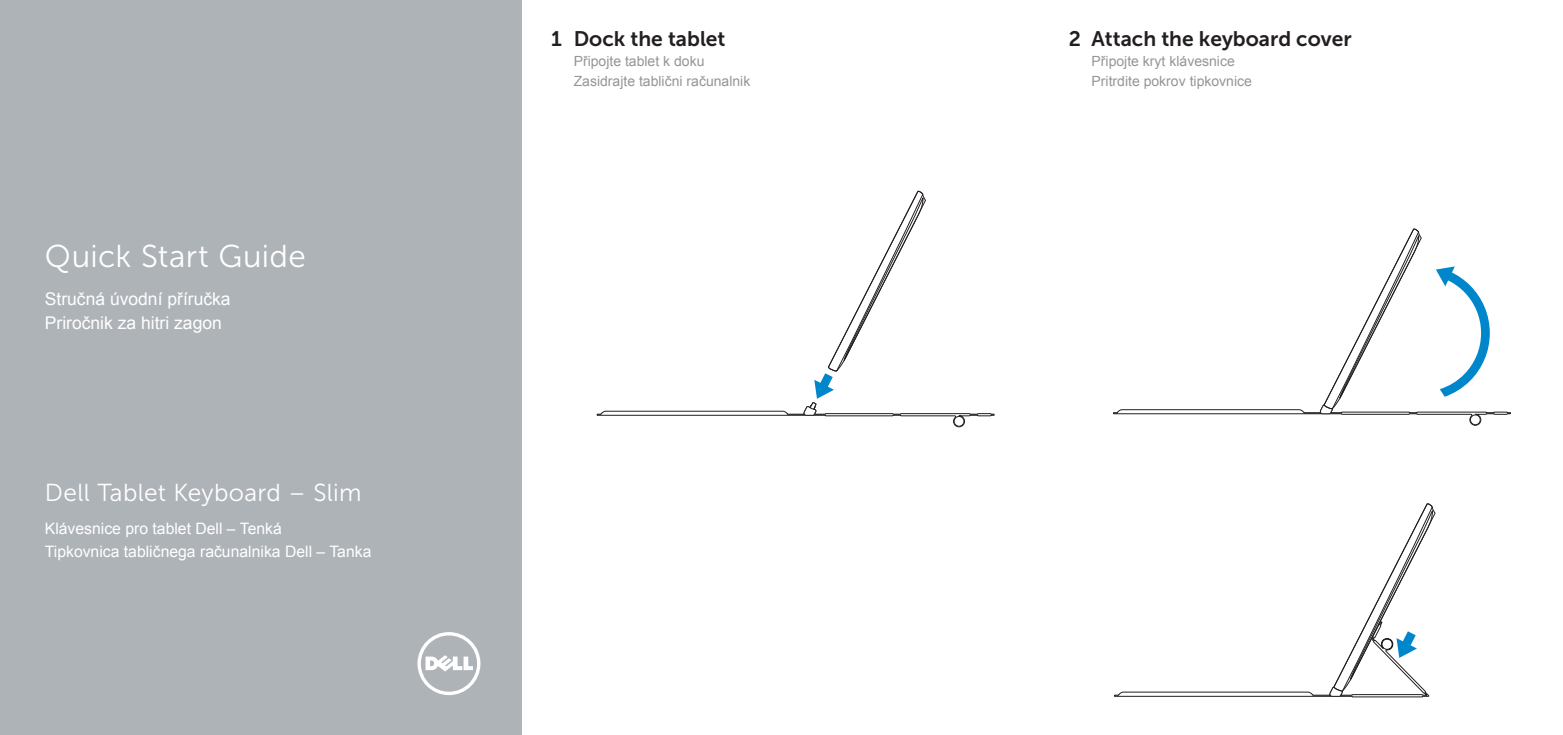
<style>
.page{position:relative;width:1563px;height:735px;background:#fff}
.page>*{position:absolute;margin:0;border:0;box-sizing:border-box;transform-origin:0 0}
.t1{font:31.5px "Museo Sans For Dell 300";letter-spacing:.015em;color:#fff}
.t2{font:24.5px "Museo Sans For Dell 300";letter-spacing:.01em;color:#fff}
.t3{font:21px "Museo Sans For Dell 700";color:#231f20}
.t4{font:17.5px/24.5px "Arial";color:#fff}
.t5{font:15.75px/22.8px "Arial";color:#fff}
.t6{font:14px/19.9px "Arial";color:#939598}
</style>
<div class="page">
<div style="left:0;top:0;width:521px;height:734px;background:#aeb3b8"></div>
<svg style="left:417px;top:632px;width:63px;height:62px"></svg>
<svg style="left:1113px;top:228px;width:397px;height:197px"></svg>
<svg style="left:597px;top:190px;width:397px;height:237px"></svg>
<svg style="left:1114px;top:503px;width:321px;height:194px"></svg>
<h1 class="t1" style="left:45px;top:239px;width:263px">Quick Start Guide</h1>
<p class="t4" style="left:45px;top:286px;width:187px">Stručná úvodní příručka<br>Priročnik za hitri zagon</p>
<h2 class="t2" style="left:45px;top:479px;width:318px">Dell Tablet Keyboard – Slim</h2>
<p class="t5" style="left:45px;top:516px;width:328px">Klávesnice pro tablet Dell – Tenká<br>Tipkovnica tabličnega računalnika Dell – Tanka</p>
<h3 class="t3" style="left:551px;top:27px;width:12px">1</h3>
<h3 class="t3" style="left:574px;top:27px;width:153px">Dock the tablet</h3>
<p class="t6" style="left:574px;top:51px;width:178px">Připojte tablet k doku<br>Zasidrajte tablični računalnik</p>
<h3 class="t3" style="left:1069px;top:27px;width:14px">2</h3>
<h3 class="t3" style="left:1091px;top:27px;width:262px">Attach the keyboard cover</h3>
<p class="t6" style="left:1091px;top:51px;width:162px">Připojte kryt klávesnice<br>Pritrdite pokrov tipkovnice</p>
</div>
